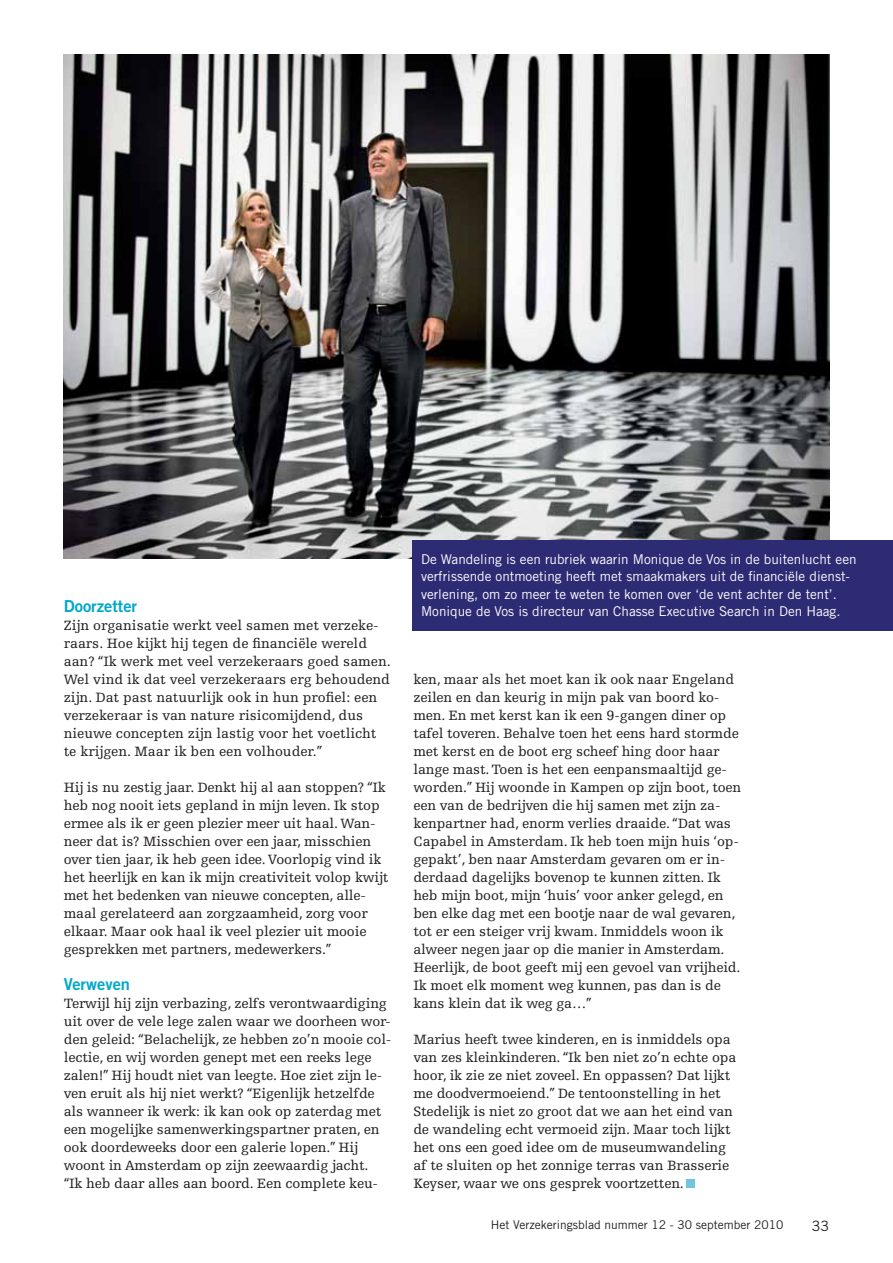
<style>
.page{position:relative;width:893px;height:1263px;background:#fff}
.page>*{position:absolute;margin:0;border:0;box-sizing:border-box;transform-origin:0 0}
.t1{font:16.5px "Trade Gothic LT Std Bd 2";color:#00a8ca}
.t2{font:14.25px/18px "Egyptienne FLT Std";letter-spacing:-.01em;color:#231f20}
.t3{font:14.25px "Trade Gothic LT Std";color:#231f20}
.t4{font:13.5px/17.2px "Trade Gothic LT Std";color:#fff}
.t5{font:12px "Trade Gothic LT Std";color:#231f20}
</style>
<div class="page">
<img style="left:64px;top:54px;width:765px;height:504px">
<div style="left:412px;top:540px;width:481px;height:90px;background:#2d2b74"></div>
<div style="left:687px;top:1180px;width:8px;height:8px;background:#72c5dc"></div>
<p class="t4" style="left:421px;top:552px;width:437px">De Wandeling is een rubriek waarin Monique de Vos in de buitenlucht een verfrissende ontmoeting heeft met smaakmakers uit de financiële dienst&shy;verlening, om zo meer te weten te komen over ‘de vent achter de tent’.</p>
<p class="t1" style="left:64px;top:600px;width:75px">Doorzetter</p>
<p class="t4" style="left:421px;top:604px;width:421px">Monique de Vos is directeur van Chasse Executive Search in Den Haag.</p>
<p class="t2" style="left:64px;top:618px;width:328px">Zijn organisatie werkt veel samen met verzeke&shy;raars. Hoe kijkt hij tegen de financiële wereld aan? “Ik werk met veel verzekeraars goed samen.<br>Wel vind ik dat veel verzekeraars erg behoudend zijn. Dat past natuurlijk ook in hun profiel: een verzekeraar is van nature risicomijdend, dus nieuwe concepten zijn lastig voor het voetlicht te krijgen. Maar ik ben een volhouder.”</p>
<p class="t2" style="left:64px;top:780px;width:326px">Hij is nu zestig jaar. Denkt hij al aan stoppen? “Ik heb nog nooit iets gepland in mijn leven. Ik stop ermee als ik er geen plezier meer uit haal. Wan&shy;neer dat is? Misschien over een jaar, misschien over tien jaar, ik heb geen idee. Voorlopig vind ik het heerlijk en kan ik mijn creativiteit volop kwijt met het bedenken van nieuwe concepten, alle&shy;maal gerelateerd aan zorgzaamheid, zorg voor elkaar. Maar ook haal ik veel plezier uit mooie gesprekken met partners, medewerkers.”</p>
<p class="t1" style="left:64px;top:978px;width:68px">Verweven</p>
<p class="t2" style="left:64px;top:996px;width:329px">Terwijl hij zijn verbazing, zelfs verontwaardiging uit over de vele lege zalen waar we doorheen wor&shy;den geleid: “Belachelijk, ze hebben zo’n mooie col&shy;lectie, en wij worden genept met een reeks lege zalen!” Hij houdt niet van leegte. Hoe ziet zijn le&shy;ven eruit als hij niet werkt? “Eigenlijk hetzelfde als wanneer ik werk: ik kan ook op zaterdag met een mogelijke samenwerkingspartner praten, en ook doordeweeks door een galerie lopen.” Hij woont in Amsterdam op zijn zeewaardig jacht.<br>“Ik heb daar alles aan boord. Een complete keu-</p>
<p class="t2" style="left:413px;top:672px;width:329px">ken, maar als het moet kan ik ook naar Engeland zeilen en dan keurig in mijn pak van boord ko&shy;men. En met kerst kan ik een 9-gangen diner op tafel toveren. Behalve toen het eens hard stormde met kerst en de boot erg scheef hing door haar lange mast. Toen is het een eenpansmaaltijd ge&shy;worden.” Hij woonde in Kampen op zijn boot, toen een van de bedrijven die hij samen met zijn za&shy;kenpartner had, enorm verlies draaide. “Dat was Capabel in Amsterdam. Ik heb toen mijn huis ‘op&shy;gepakt’, ben naar Amsterdam gevaren om er in&shy;derdaad dagelijks bovenop te kunnen zitten. Ik heb mijn boot, mijn ‘huis’ voor anker gelegd, en ben elke dag met een bootje naar de wal gevaren, tot er een steiger vrij kwam. Inmiddels woon ik alweer negen jaar op die manier in Amsterdam.<br>Heerlijk, de boot geeft mij een gevoel van vrijheid.<br>Ik moet elk moment weg kunnen, pas dan is de kans klein dat ik weg ga…”</p>
<p class="t2" style="left:413px;top:1031px;width:324px">Marius heeft twee kinderen, en is inmiddels opa van zes kleinkinderen. “Ik ben niet zo’n echte opa hoor, ik zie ze niet zoveel. En oppassen? Dat lijkt me doodvermoeiend.” De tentoonstelling in het Stedelijk is niet zo groot dat we aan het eind van de wandeling echt vermoeid zijn. Maar toch lijkt het ons een goed idee om de museumwandeling af te sluiten op het zonnige terras van Brasserie Keyser, waar we ons gesprek voortzetten.</p>
<p class="t5" style="left:491px;top:1220px;width:294px">Het Verzekeringsblad nummer 12 - 30 september 2010</p>
<p class="t3" style="left:812px;top:1221px;width:19px">33</p>
</div>
